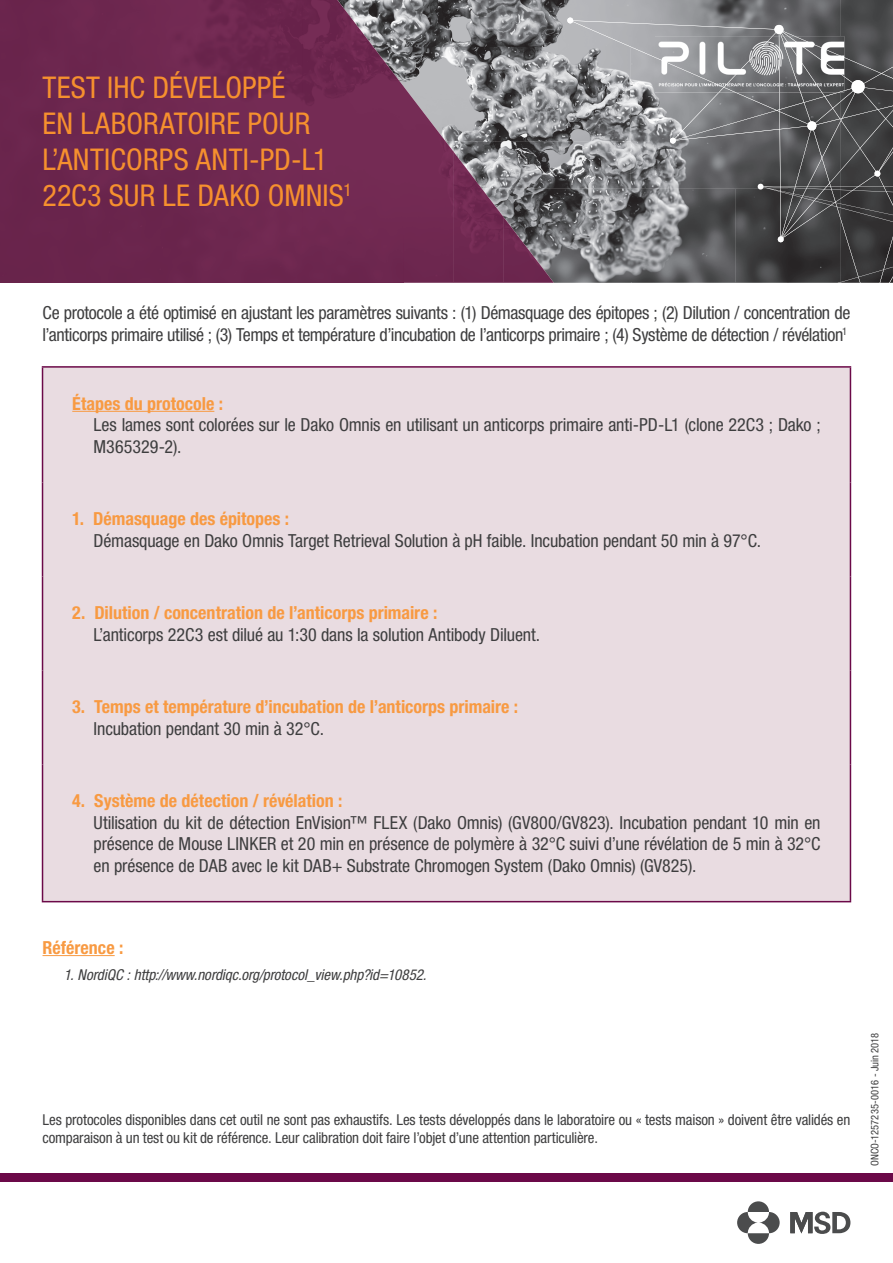
<style>
.page{position:relative;width:893px;height:1263px;background:#fff}
.page>*{position:absolute;margin:0;border:0;box-sizing:border-box;transform-origin:0 0}
.t1{font:condensed 30px/36px "Helvetica Neue LT Std";letter-spacing:.005em;color:#f6902e}
.t2{font:condensed 18px/21.6px "Helvetica Neue LT Std";letter-spacing:-.01em;color:#3e3e3f}
.t3{font:700 condensed 18px "Helvetica Neue LT Std";color:#f89a42}
.t4{font:condensed 15px/18px "Helvetica Neue LT Std";letter-spacing:-.01em;color:#3e3e3f}
.t5{font:italic condensed 15px "Helvetica Neue LT Std";color:#3e3e3f}
.t6{font:condensed 10.5px "Helvetica Neue LT Std";letter-spacing:.01em;color:#3e3e3f}
</style>
<div class="page">
<img style="left:403px;top:0;width:164px;height:47px">
<img style="left:403px;top:47px;width:164px;height:94px">
<img style="left:453px;top:141px;width:114px;height:47px">
<img style="left:504px;top:188px;width:63px;height:95px">
<svg style="left:567px;top:0;width:326px;height:283px;background:#6d6e70"></svg>
<img style="left:655px;top:36px;width:189px;height:56px">
<div style="left:0;top:1174px;width:893px;height:8px;background:#6b0948"></div>
<hr style="left:43px;top:955px;width:72px;height:1px;background:#f89a42">
<div style="left:43px;top:368px;width:807px;height:533px;background:#e9dce1"></div>
<hr style="left:42px;top:901px;width:809px;height:1px;background:#6b0948">
<hr style="left:42px;top:366px;width:809px;height:2px;background:#6b0948">
<hr style="left:42px;top:368px;width:1px;height:114px;background:#6b0948">
<hr style="left:850px;top:368px;width:1px;height:114px;background:#6b0948">
<hr style="left:42px;top:482px;width:1px;height:94px;background:#6b0948">
<hr style="left:850px;top:482px;width:1px;height:94px;background:#6b0948">
<hr style="left:42px;top:576px;width:1px;height:94px;background:#6b0948">
<hr style="left:850px;top:576px;width:1px;height:94px;background:#6b0948">
<hr style="left:42px;top:670px;width:1px;height:94px;background:#6b0948">
<hr style="left:850px;top:670px;width:1px;height:94px;background:#6b0948">
<hr style="left:42px;top:764px;width:1px;height:137px;background:#6b0948">
<hr style="left:850px;top:764px;width:1px;height:137px;background:#6b0948">
<hr style="left:72px;top:411px;width:142px;height:1px;background:#f89a42">
<svg style="left:748px;top:1201px;width:21px;height:11px"></svg>
<svg style="left:748px;top:1233px;width:21px;height:11px"></svg>
<svg style="left:737px;top:1212px;width:20px;height:21px"></svg>
<svg style="left:759px;top:1212px;width:21px;height:21px"></svg>
<svg style="left:790px;top:1211px;width:60px;height:23px"></svg>
<div style="left:0;top:0;width:403px;height:283px;background:#6d274f"></div>
<img style="left:403px;top:85px;width:50px;height:198px">
<img style="left:453px;top:151px;width:51px;height:132px">
<img style="left:504px;top:217px;width:50px;height:66px">
<h1 class="t1" style="left:43px;top:69px;width:311px">TEST IHC DÉVELOPPÉ<br>EN LABORATOIRE POUR<br>L’ANTICORPS ANTI-PD-L1<br>22C3 SUR LE DAKO OMNIS<sup>1</sup></h1>
<p class="t2" style="left:43px;top:302px;width:809px">Ce protocole a été optimisé en ajustant les paramètres suivants : (1) Démasquage des épitopes ; (2) Dilution / concentration de l’anticorps primaire utilisé ; (3) Temps et température d’incubation de l’anticorps primaire ; (4) Système de détection / révélation<sup>1</sup></p>
<p class="t3" style="left:72px;top:392px;width:152px">Étapes du protocole :</p>
<p class="t2" style="left:94px;top:414px;width:729px">Les lames sont colorées sur le Dako Omnis en utilisant un anticorps primaire anti-PD-L1 (clone 22C3 ; Dako ;<br>M365329-2).</p>
<p class="t3" style="left:72px;top:508px;width:218px">1. Démasquage des épitopes :</p>
<p class="t2" style="left:94px;top:529px;width:669px">Démasquage en Dako Omnis Target Retrieval Solution à pH faible. Incubation pendant 50 min à 97°C.</p>
<p class="t3" style="left:72px;top:602px;width:367px">2. Dilution / concentration de l’anticorps primaire :</p>
<p class="t2" style="left:94px;top:623px;width:448px">L’anticorps 22C3 est dilué au 1:30 dans la solution Antibody Diluent.</p>
<p class="t3" style="left:72px;top:696px;width:447px">3. Temps et température d’incubation de l’anticorps primaire :</p>
<p class="t2" style="left:94px;top:717px;width:232px">Incubation pendant 30 min à 32°C.</p>
<p class="t3" style="left:72px;top:790px;width:272px">4. Système de détection / révélation :</p>
<p class="t2" style="left:94px;top:811px;width:729px;text-align:justify">Utilisation du kit de détection EnVision™ FLEX (Dako Omnis) (GV800/GV823). Incubation pendant 10 min en présence de Mouse LINKER et 20 min en présence de polymère à 32°C suivi d’une révélation de 5 min à 32°C en présence de DAB avec le kit DAB+ Substrate Chromogen System (Dako Omnis) (GV825).</p>
<p class="t3" style="left:43px;top:936px;width:82px">Référence :</p>
<p class="t5" style="left:64px;top:966px;width:364px">1. NordiQC : http://www.nordiqc.org/protocol_view.php?id=10852.</p>
<p class="t4" style="left:43px;top:1111px;width:809px">Les protocoles disponibles dans cet outil ne sont pas exhaustifs. Les tests développés dans le laboratoire ou « tests maison » doivent être validés en comparaison à un test ou kit de référence. Leur calibration doit faire l’objet d’une attention particulière.</p>
<p class="t6" style="left:869px;top:1166px;width:135px;rotate:-90deg">ONCO-1257235-0016 - Juin 2018</p>
</div>
